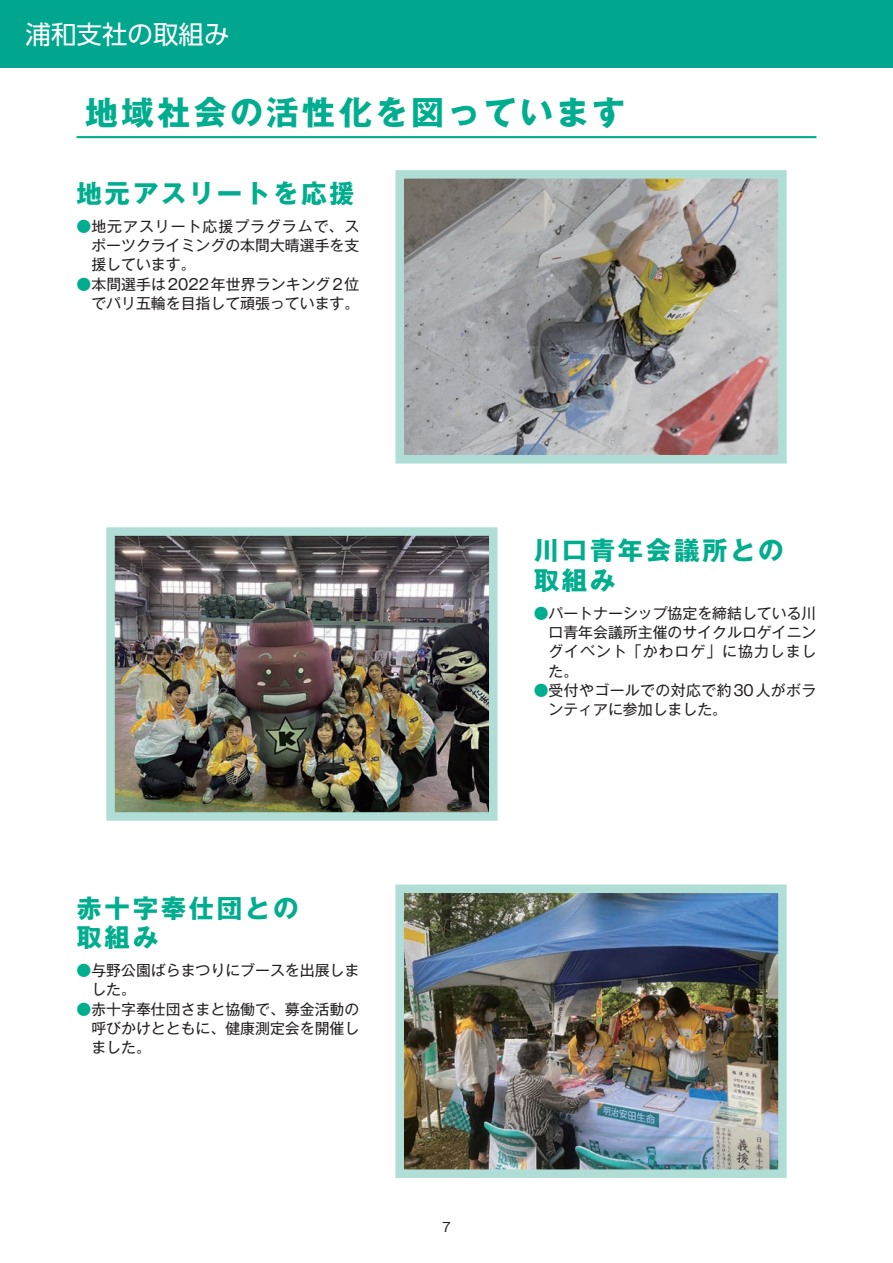
<style>
.page{position:relative;width:893px;height:1263px;background:#fff}
.page>*{position:absolute;margin:0;border:0;box-sizing:border-box;transform-origin:0 0}
.t1{font:33px "Gothic MB101 Pr 6 Bold 90 pv RKSJ H";letter-spacing:.1em;color:#00ad8e}
.t2{font:25.5px/29.7px "Gothic MB101 Pr 6 Bold 90 pv RKSJ H";letter-spacing:.1em;color:#00ad8e}
.t3{font:25.5px "UD Shin Go Pro Regular 90 pv RKSJ H";color:#fff}
.t4{font:14.85px/19.2px "Gothic MB101 Pr 6 Regular 90 pv RKSJ H";color:#231f20;text-align:justify}
.t5{font:14.85px/19.2px "Gothic MB101 Pr 6 Regular 90 pv RKSJ H";letter-spacing:.025em;color:#231f20}
.t6{font:12.75px "Gothic MB101 Pr 6 Regular 90 pv RKSJ H";color:#231f20}
.s1{color:#00ad8e}
</style>
<div class="page">
<div style="left:0;top:0;width:893px;height:68px;background:#00a78e"></div>
<hr style="left:77px;top:136px;width:739px;height:2px;background:#00ad8e">
<img style="left:395px;top:884px;width:392px;height:294px">
<img style="left:106px;top:527px;width:392px;height:294px">
<img style="left:395px;top:170px;width:392px;height:294px">
<h2 class="t3" style="left:26px;top:25px;width:206px">浦和支社の取組み</h2>
<h1 class="t1" style="left:85px;top:100px;width:542px">地域社会の活性化を図っています</h1>
<h2 class="t2" style="left:77px;top:182px;width:280px">地元アスリートを応援</h2>
<p class="t4" style="left:91px;top:219px;width:269px;text-indent:-15px"><span class="s1">●</span>地元アスリート応援プラグラムで、スポーツクライミングの本間大晴選手を支援しています。</p>
<p class="t4" style="left:77px;top:276px;width:284px;text-align:right"><span class="s1">●</span>本間選手は2022年世界ランキング2位でパリ五輪を目指して頑張っています。</p>
<h2 class="t2" style="left:77px;top:897px;width:223px">赤十字奉仕団との取組み</h2>
<p class="t4" style="left:91px;top:963px;width:269px;text-indent:-15px"><span class="s1">●</span>与野公園ばらまつりにブースを出展しました。</p>
<p class="t4" style="left:91px;top:1001px;width:269px;text-indent:-15px"><span class="s1">●</span>赤十字奉仕団さまと協働で、募金活動の呼びかけとともに、健康測定会を開催しました。</p>
<h2 class="t2" style="left:534px;top:539px;width:252px">川口青年会議所との取組み</h2>
<p class="t4" style="left:549px;top:606px;width:269px;text-indent:-15px"><span class="s1">●</span>パートナーシップ協定を締結している川口青年会議所主催のサイクルロゲイニングイベント「かわロゲ」に協力しました。</p>
<p class="t5" style="left:549px;top:682px;width:269px;text-indent:-15px"><span class="s1">●</span>受付やゴールでの対応で約30人がボランティアに参加しました。</p>
<p class="t6" style="left:442px;top:1222px;width:10px">7</p>
</div>
